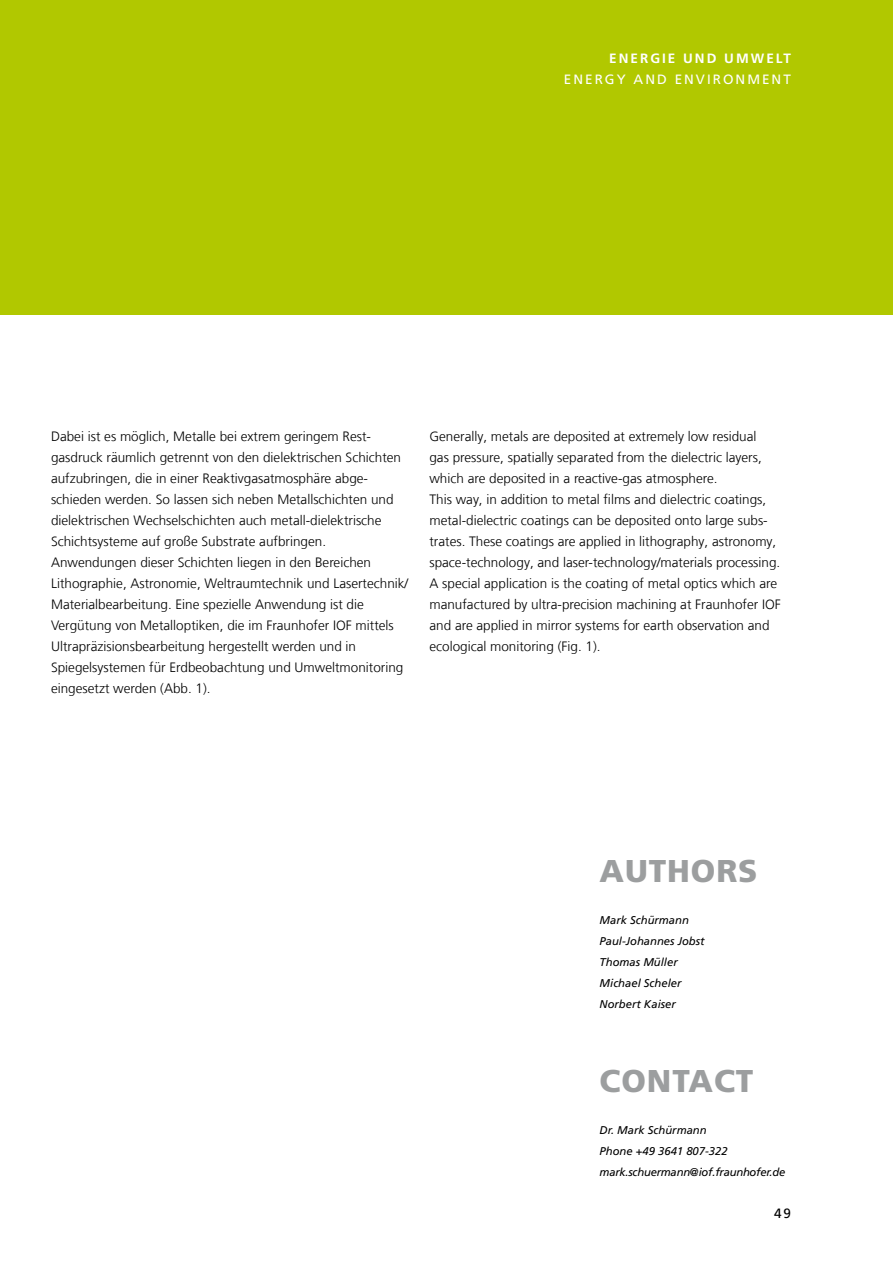
<style>
.page{position:relative;width:893px;height:1263px;background:#fff}
.page>*{position:absolute;margin:0;border:0;box-sizing:border-box;transform-origin:0 0}
.t1{font:900 31.5px "Frutiger LT Com";letter-spacing:.03em;color:#9c9e9f}
.t2{font:300 13.5px/21px "Frutiger LT Com";color:#000}
.t3{font:13.5px "Frutiger LT Com";color:#fff}
.t4{font:700 13.5px "Frutiger LT Com";letter-spacing:.15em;color:#fff}
.t5{font:13.5px "Frutiger LT Com";color:#000}
.t6{font:italic 11.25px/21px "Frutiger LT Com";color:#000}
</style>
<div class="page">
<div style="left:0;top:0;width:893px;height:315px;background:#b1c800"></div>
<p class="t4" style="left:609px;top:50px;width:183px">E NER GIE UND UMWELT</p>
<p class="t3" style="left:564px;top:71px;width:21px">ENERG</p>
<p class="t3" style="left:617px;top:71px;width:29px">Y AND</p>
<p class="t3" style="left:675px;top:71px;width:12px">ENVIRONMENT</p>
<p class="t2" style="left:51px;top:426px;width:359px">Dabei ist es möglich, Metalle bei extrem geringem Rest&shy;gasdruck räumlich getrennt von den dielektrischen Schichten aufzubringen, die in einer Reaktivgasatmosphäre abge&shy;schieden werden. So lassen sich neben Metallschichten und dielektrischen Wechselschichten auch metall-dielektrische Schichtsysteme auf große Substrate aufbringen.<br>Anwendungen dieser Schichten liegen in den Bereichen Lithographie, Astronomie, Weltraumtechnik und Lasertechnik/ Materialbearbeitung. Eine spezielle Anwendung ist die Vergütung von Metalloptiken, die im Fraunhofer IOF mittels Ultrapräzisionsbearbeitung hergestellt werden und in Spiegelsystemen für Erdbeobachtung und Umweltmonitoring eingesetzt werden (Abb. 1).</p>
<p class="t2" style="left:429px;top:426px;width:353px">Generally, metals are deposited at extremely low residual<br>gas pressure, spatially separated from the dielectric layers, which are deposited in a reactive-gas atmosphere.<br>This way, in addition to metal films and dielectric coatings, metal-dielectric coatings can be deposited onto large subs&shy;trates. These coatings are applied in lithography, astronomy, space-technology, and laser-technology/materials processing.<br>A special application is the coating of metal optics which are manufactured by ultra-precision machining at Fraunhofer IOF and are applied in mirror systems for earth observation and ecological monitoring (Fig. 1).</p>
<h1 class="t1" style="left:600px;top:852px;width:159px">AUTHORS</h1>
<p class="t6" style="left:600px;top:910px;width:107px">Mark Schürmann<br>Paul-Johannes Jobst<br>Thomas Müller<br>Michael Scheler<br>Norbert Kaiser</p>
<h1 class="t1" style="left:600px;top:1062px;width:155px">CONTACT</h1>
<p class="t6" style="left:600px;top:1120px;width:187px">Dr. Mark Schürmann<br>Phone +49 3641 807-322 mark.schuermann@iof.fraunhofer.de</p>
<p class="t5" style="left:774px;top:1205px;width:18px">49</p>
</div>
